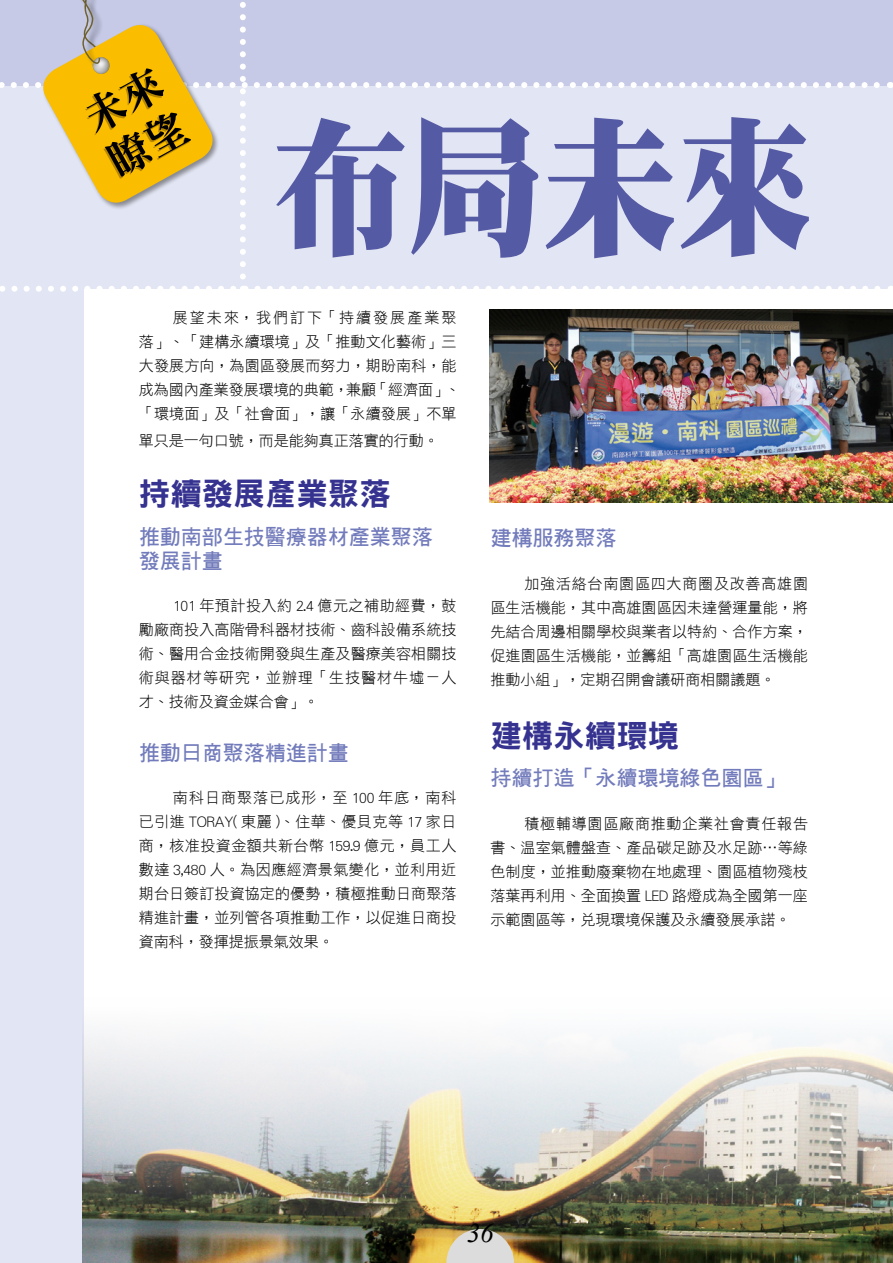
<style>
.page{position:relative;width:893px;height:1263px;background:#fff}
.page>*{position:absolute;margin:0;border:0;box-sizing:border-box;transform-origin:0 0}
.t1{font:150px "DF Ming UB HKP BF";color:#6165ad;scale:.9 1}
.t2{font:42px/50.4px "DFN Ming XB HKP BF";color:#000}
.t3{font:31.5px "DFN Hei XB HKP BF";color:#353290}
.t4{font:italic 27px "Times New Roman";color:#000}
.t5{font:21px/24px "DF Hei Bd HKP BF";color:#727bbb}
.t6{font:15px/24px "DF Hei Lt HKP BF";letter-spacing:.01em;color:#000;text-align:justify}
</style>
<div class="page">
<div style="left:0;top:0;width:892px;height:1263px;background:#e2e5f3"></div>
<div style="left:84px;top:289px;width:809px;height:708px;background:#fff"></div>
<hr style="left:892px;top:85px;width:1px;height:204px;background:#e2e5f3">
<svg style="left:0;top:286px;width:884px;height:6px"></svg>
<svg style="left:890px;top:82px;width:3px;height:6px"></svg>
<svg style="left:890px;top:286px;width:3px;height:6px"></svg>
<img style="left:490px;top:310px;width:403px;height:192px">
<img style="left:82px;top:997px;width:811px;height:266px">
<svg style="left:446px;top:1229px;width:68px;height:34px;background:#d1cabb"></svg>
<svg style="left:0;top:0;width:884px;height:277px"></svg>
<h2 class="t2" style="left:74px;top:98px;width:86px;rotate:-29deg">未來瞭望</h2>
<h1 class="t1" style="left:271px;top:113px;width:601px">布局未來</h1>
<p class="t6" style="left:139px;top:305px;width:323px;text-align:left;text-indent:34px">展望未來，我們訂下「持續發展產業聚落」、「建構永續環境」及「推動文化藝術」三大發展方向，為園區發展而努力，期盼南科，能成為國內產業發展環境的典範，兼顧「經濟面」、「環境面」及「社會面」，讓「永續發展」不單</p>
<p class="t6" style="left:139px;top:428px;width:301px">單只是一句口號，而是能夠真正落實的行動。</p>
<h3 class="t3" style="left:139px;top:478px;width:253px">持續發展產業聚落</h3>
<h3 class="t5" style="left:139px;top:525px;width:295px">推動南部生技醫療器材產業聚落發展計畫</h3>
<p class="t6" style="left:139px;top:593px;width:319px;text-indent:34px">101 年預計投入約 2.4 億元之補助經費，鼓勵廠商投入高階骨科器材技術、齒科設備系統技術、醫用合金技術開發與生產及醫療美容相關技術與器材等研究，並辦理「生技醫材牛墟－人才、技術及資金媒合會」。</p>
<h3 class="t5" style="left:139px;top:741px;width:211px">推動日商聚落精進計畫</h3>
<p class="t6" style="left:139px;top:785px;width:319px;text-indent:34px">南科日商聚落已成形，至 100 年底，南科已引進 TORAY( 東麗 )、住華、優貝克等 17 家日商，核准投資金額共新台幣 159.9 億元，員工人數達 3,480 人。為因應經濟景氣變化，並利用近期台日簽訂投資協定的優勢，積極推動日商聚落精進計畫，並列管各項推動工作，以促進日商投資南科，發揮提振景氣效果。</p>
<h3 class="t5" style="left:490px;top:527px;width:127px">建構服務聚落</h3>
<p class="t6" style="left:490px;top:571px;width:319px;text-indent:34px">加強活絡台南園區四大商圈及改善高雄園區生活機能，其中高雄園區因未達營運量能，將先結合周邊相關學校與業者以特約、合作方案，促進園區生活機能，並籌組「高雄園區生活機能推動小組」，定期召開會議研商相關議題。</p>
<h3 class="t3" style="left:490px;top:720px;width:190px">建構永續環境</h3>
<h3 class="t5" style="left:490px;top:767px;width:296px">持續打造「永續環境綠色園區」</h3>
<p class="t6" style="left:490px;top:811px;width:319px;text-indent:34px">積極輔導園區廠商推動企業社會責任報告書、溫室氣體盤查、產品碳足跡及水足跡…等綠色制度，並推動廢棄物在地處理、園區植物殘枝落葉再利用、全面換置 LED 路燈成為全國第一座示範園區等，兌現環境保護及永續發展承諾。</p>
<h3 class="t4" style="left:467px;top:1214px;width:28px">36</h3>
</div>
